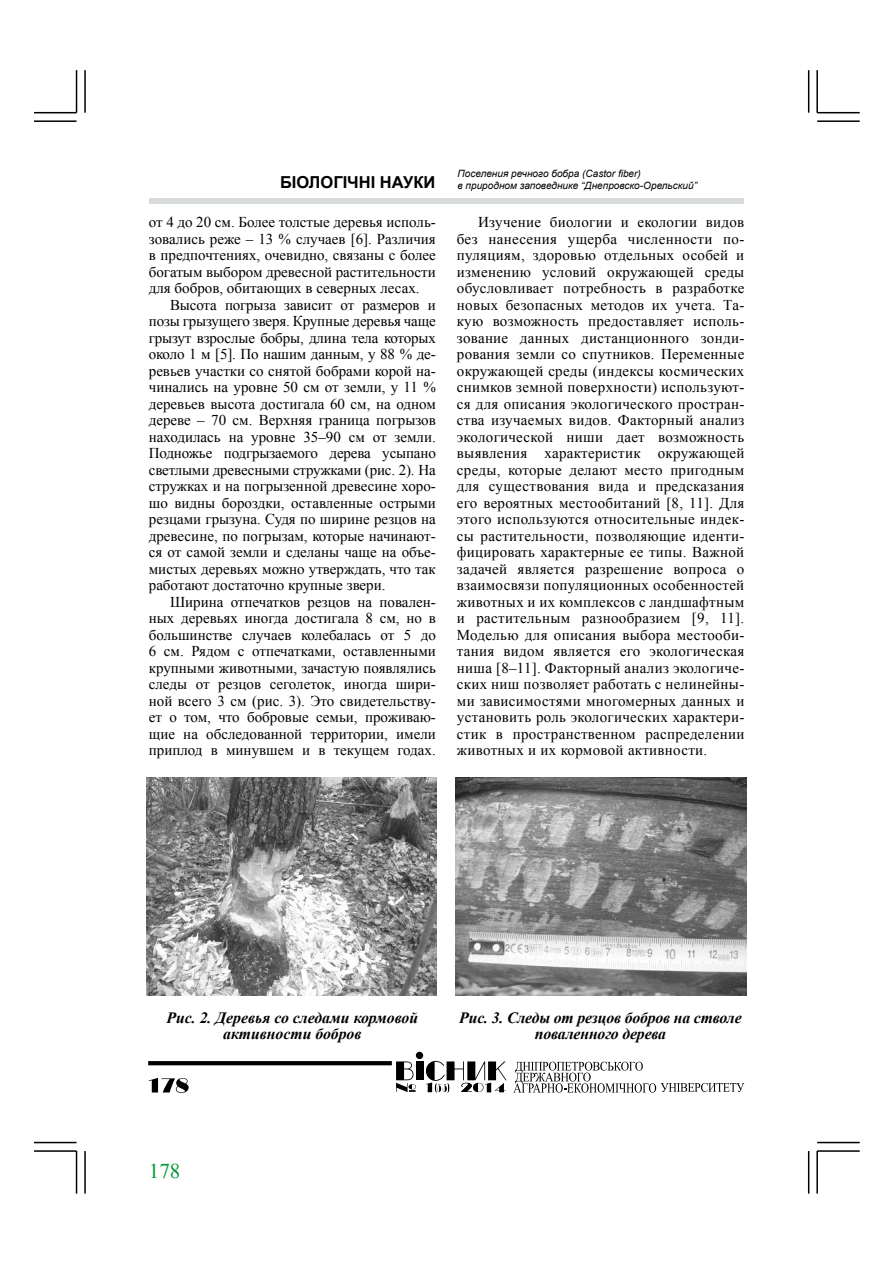
<style>
.page{position:relative;width:893px;height:1263px;background:#fff}
.page>*{position:absolute;margin:0;border:0;box-sizing:border-box;transform-origin:0 0}
.t1{font:21px "Times New Roman";color:#009836}
.t2{font:700 16.5px "Arial";color:#000}
.t3{font:italic 700 15.75px/15.8px "Times New Roman";letter-spacing:-.01em;color:#000;text-align:center}
.t4{font:15px/16.5px "Times New Roman";color:#000;text-align:justify}
.t5{font:italic 10.05px/12px "Arial";color:#000}
</style>
<div class="page">
<hr style="left:84px;top:70px;width:2px;height:43px;background:#000">
<hr style="left:76px;top:70px;width:1px;height:43px;background:#000">
<hr style="left:34px;top:120px;width:43px;height:2px;background:#000">
<hr style="left:34px;top:112px;width:43px;height:1px;background:#000">
<hr style="left:817px;top:120px;width:43px;height:2px;background:#000">
<hr style="left:817px;top:112px;width:43px;height:1px;background:#000">
<hr style="left:808px;top:70px;width:1px;height:43px;background:#000">
<hr style="left:816px;top:70px;width:2px;height:43px;background:#000">
<hr style="left:808px;top:1151px;width:1px;height:42px;background:#000">
<hr style="left:816px;top:1151px;width:2px;height:42px;background:#000">
<hr style="left:817px;top:1142px;width:43px;height:1px;background:#000">
<hr style="left:817px;top:1150px;width:43px;height:2px;background:#000">
<hr style="left:34px;top:1142px;width:43px;height:1px;background:#000">
<hr style="left:34px;top:1150px;width:43px;height:2px;background:#000">
<hr style="left:84px;top:1151px;width:2px;height:42px;background:#000">
<hr style="left:76px;top:1151px;width:1px;height:42px;background:#000">
<div style="left:149px;top:198px;width:594px;height:5px;background:#d8dbdc"></div>
<svg style="left:148px;top:1061px;width:244px;height:4px"></svg>
<div style="left:416px;top:1061px;width:8px;height:19px;background:#000"></div>
<div style="left:416px;top:1052px;width:7px;height:7px;background:#000;border-radius:50%"></div>
<svg style="left:396px;top:1061px;width:20px;height:31px"></svg>
<svg style="left:513px;top:1062px;width:231px;height:31px"></svg>
<svg style="left:426px;top:1061px;width:81px;height:32px"></svg>
<img style="left:146px;top:777px;width:291px;height:218px">
<img style="left:456px;top:777px;width:290px;height:218px">
<svg style="left:149px;top:1078px;width:40px;height:15px"></svg>
<p class="t2" style="left:280px;top:171px;width:157px">БІОЛОГІЧНІ НАУКИ</p>
<p class="t5" style="left:458px;top:168px;width:241px">Поселения речного бобра (Castor fiber)<br>в природном заповеднике “Днепровско-Орельский”</p>
<p class="t4" style="left:149px;top:214px;width:289px">от 4 до 20 см. Более толстые деревья исполь&shy;зовались реже – 13 % случаев [6]. Различия в предпочтениях, очевидно, связаны с более богатым выбором древесной растительности для бобров, обитающих в северных лесах.</p>
<p class="t4" style="left:149px;top:296px;width:289px;text-indent:21px">Высота погрыза зависит от размеров и позы грызущего зверя. Крупные деревья чаще грызут взрослые бобры, длина тела которых около 1 м [5]. По нашим данным, у 88 % де&shy;ревьев участки со снятой бобрами корой на&shy;чинались на уровне 50 см от земли, у 11 % деревьев высота достигала 60 см, на одном дереве – 70 см. Верхняя граница погрызов находилась на уровне 35–90 см от земли.<br>Подножье подгрызаемого дерева усыпано светлыми древесными стружками (рис. 2). На стружках и на погрызенной древесине хоро&shy;шо видны бороздки, оставленные острыми резцами грызуна. Судя по ширине резцов на древесине, по погрызам, которые начинают&shy;ся от самой земли и сделаны чаще на объе&shy;мистых деревьях можно утверждать, что так работают достаточно крупные звери.</p>
<p class="t4" style="left:149px;top:593px;width:289px;text-indent:21px">Ширина отпечатков резцов на повален&shy;ных деревьях иногда достигала 8 см, но в большинстве случаев колебалась от 5 до 6 см. Рядом с отпечатками, оставленными крупными животными, зачастую появлялись следы от резцов сеголеток, иногда шири&shy;ной всего 3 см (рис. 3). Это свидетельству&shy;ет о том, что бобровые семьи, проживаю&shy;щие на обследованной территории, имели приплод в минувшем и в текущем годах.</p>
<p class="t4" style="left:457px;top:214px;width:289px;text-indent:21px">Изучение биологии и екологии видов без нанесения ущерба численности по&shy;пуляциям, здоровью отдельных особей и изменению условий окружающей среды обусловливает потребность в разработке новых безопасных методов их учета. Та&shy;кую возможность предоставляет исполь&shy;зование данных дистанционного зонди&shy;рования земли со спутников. Переменные окружающей среды (индексы космических снимков земной поверхности) используют&shy;ся для описания экологического простран&shy;ства изучаемых видов. Факторный анализ экологической ниши дает возможность выявления характеристик окружающей среды, которые делают место пригодным для существования вида и предсказания его вероятных местообитаний [8, 11]. Для этого используются относительные индек&shy;сы растительности, позволяющие иденти&shy;фицировать характерные ее типы. Важной задачей является разрешение вопроса о взаимосвязи популяционных особенностей животных и их комплексов с ландшафтным и растительным разнообразием [9, 11].<br>Моделью для описания выбора местооби&shy;тания видом является его экологическая ниша [8–11]. Факторный анализ экологиче&shy;ских ниш позволяет работать с нелинейны&shy;ми зависимостями многомерных данных и установить роль экологических характери&shy;стик в пространственном распределении животных и их кормовой активности.</p>
<p class="t3" style="left:167px;top:1009px;width:253px">Рис. 2. Деревья со следами кормовой активности бобров</p>
<p class="t3" style="left:459px;top:1009px;width:284px">Рис. 3. Следы от резцов бобров на стволе поваленного дерева</p>
<h1 class="t1" style="left:149px;top:1157px;width:33px">178</h1>
</div>
